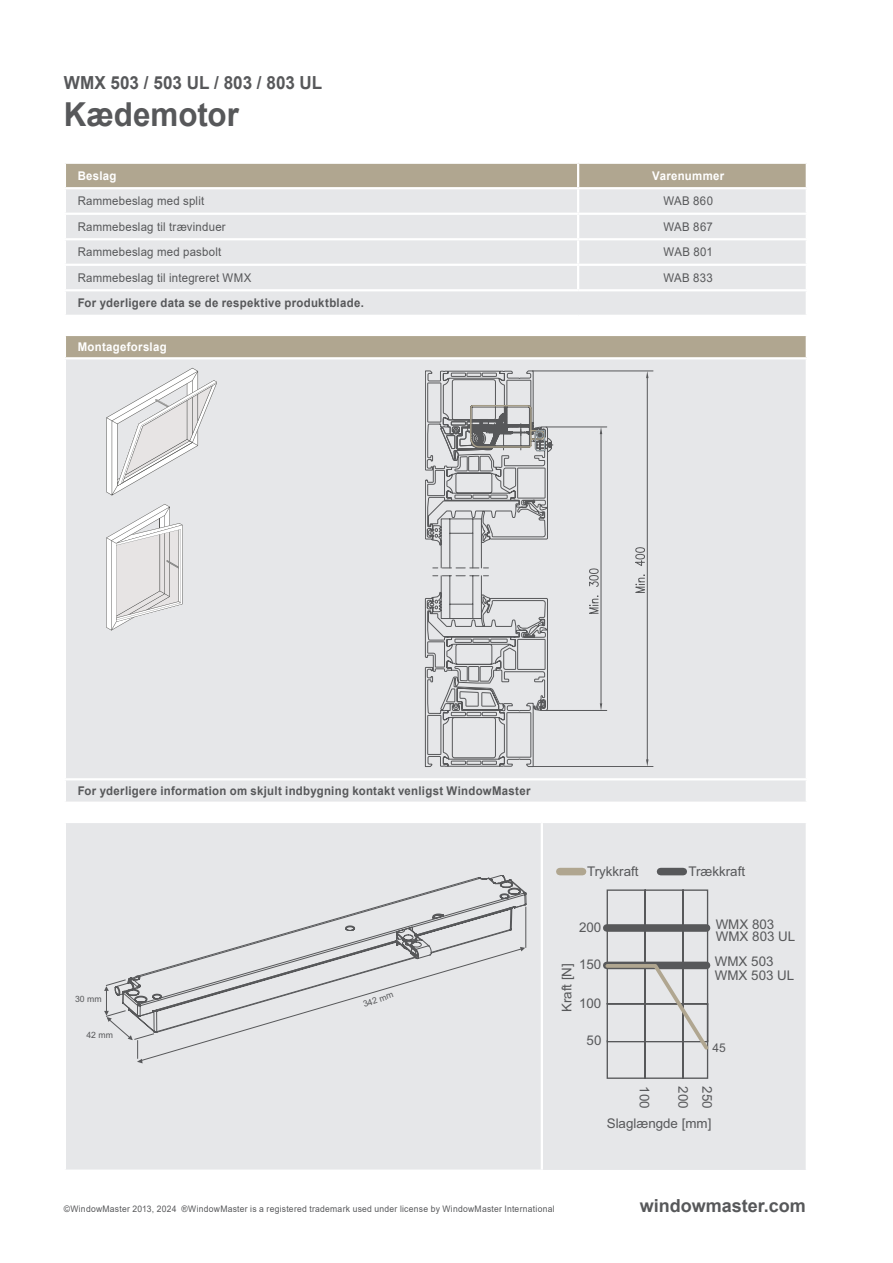
<style>
.page{position:relative;width:893px;height:1263px;background:#fff}
.page>*{position:absolute;margin:0;border:0;box-sizing:border-box;transform-origin:0 0}
.Product_nr{font:700 33px "Arial";letter-spacing:-.005em;color:#57585a;scale:.95 1}
.Product_nr-2{font:700 18px "Arial";color:#57585a;scale:.95 1}
.Address{font:700 18px "Arial";color:#57585a}
.t1{font:13.35px "Arial";color:#57585a}
.breadtxt{font:12px "Arial";letter-spacing:.02em;color:#57585a;scale:.95 1}
.breadtxt_bold{font:700 12px "Arial";letter-spacing:.025em;color:#57585a;scale:.95 1}
.breadtxt_hvid_bold{font:700 12px "Arial";letter-spacing:.03em;color:#fff;scale:.95 1}
.breadtxt_bold-2{font:700 12px "Arial";letter-spacing:.025em;color:#fff;scale:.95 1}
.breadtxt-2{font:12px "Arial";letter-spacing:.02em;color:#57585a}
.Address-2{font:9px "Arial";letter-spacing:.03em;color:#57585a;scale:.95 1}
.t2{font:8.7px "Arial";color:#57585a}
</style>
<div class="page">
<div style="left:66px;top:823px;width:740px;height:347px;background:#e6e7e9"></div>
<hr style="left:541px;top:823px;width:2px;height:346px;background:#fff">
<hr style="left:64px;top:1169px;width:479px;height:3px;background:#fff">
<div style="left:115px;top:875px;width:411px;height:31px;background:#e6e7e9"></div>
<svg style="left:479px;top:875px;width:32px;height:7px"></svg>
<svg style="left:104px;top:1011px;width:2px;height:11px"></svg>
<svg style="left:106px;top:906px;width:420px;height:153px;background:#dadbdd"></svg>
<svg style="left:106px;top:948px;width:417px;height:114px;background:#dddee0"></svg>
<svg style="left:603px;top:889px;width:109px;height:190px;background:#cfcfd1"></svg>
<div style="left:660px;top:868px;width:23px;height:7px;background:#57585a"></div>
<div style="left:560px;top:868px;width:22px;height:7px;background:#b0a690"></div>
<div style="left:65px;top:335px;width:742px;height:23px;background:#b0a690"></div>
<div style="left:66px;top:359px;width:740px;height:442px;background:#e6e7e9"></div>
<hr style="left:64px;top:336px;width:2px;height:21px;background:#fff">
<hr style="left:64px;top:334px;width:744px;height:2px;background:#fff">
<hr style="left:806px;top:336px;width:2px;height:21px;background:#fff">
<hr style="left:64px;top:357px;width:744px;height:2px;background:#fff">
<hr style="left:64px;top:778px;width:744px;height:2px;background:#fff">
<div style="left:66px;top:164px;width:740px;height:23px;background:#b0a690"></div>
<div style="left:66px;top:189px;width:740px;height:126px;background:#e6e7e9"></div>
<hr style="left:577px;top:189px;width:2px;height:24px;background:#fff">
<hr style="left:64px;top:213px;width:514px;height:2px;background:#fff">
<hr style="left:577px;top:164px;width:2px;height:23px;background:#fff">
<hr style="left:577px;top:215px;width:2px;height:23px;background:#fff">
<hr style="left:578px;top:213px;width:230px;height:2px;background:#fff">
<hr style="left:64px;top:238px;width:514px;height:2px;background:#fff">
<hr style="left:577px;top:240px;width:2px;height:24px;background:#fff">
<hr style="left:578px;top:238px;width:230px;height:2px;background:#fff">
<hr style="left:64px;top:264px;width:514px;height:2px;background:#fff">
<hr style="left:577px;top:266px;width:2px;height:23px;background:#fff">
<hr style="left:578px;top:264px;width:230px;height:2px;background:#fff">
<hr style="left:64px;top:289px;width:514px;height:2px;background:#fff">
<hr style="left:578px;top:289px;width:230px;height:2px;background:#fff">
<svg style="left:106px;top:368px;width:111px;height:127px"></svg>
<svg style="left:425px;top:568px;width:44px;height:199px;background:#c4c5c7"></svg>
<svg style="left:469px;top:371px;width:184px;height:396px;background:#dcdddf"></svg>
<svg style="left:646px;top:759px;width:2px;height:7px"></svg>
<svg style="left:646px;top:371px;width:2px;height:7px"></svg>
<svg style="left:634px;top:547px;width:12px;height:46px"></svg>
<svg style="left:425px;top:371px;width:128px;height:197px;background:#c3c4c6"></svg>
<svg style="left:106px;top:504px;width:77px;height:126px"></svg>
<p class="Product_nr-2" style="left:64px;top:70px;width:274px">WMX 503 / 503 UL / 803 / 803 UL</p>
<p class="Product_nr" style="left:64px;top:91px;width:186px">Kædemotor</p>
<p class="breadtxt_hvid_bold" style="left:78px;top:167px;width:42px">Beslag</p>
<p class="breadtxt_hvid_bold" style="left:652px;top:167px;width:77px">Varenummer</p>
<p class="breadtxt" style="left:78px;top:193px;width:135px">Rammebeslag med split</p>
<p class="breadtxt" style="left:663px;top:193px;width:54px">WAB 860</p>
<p class="breadtxt" style="left:78px;top:218px;width:157px">Rammebeslag til trævinduer</p>
<p class="breadtxt" style="left:663px;top:218px;width:53px">WAB 867</p>
<p class="breadtxt" style="left:78px;top:244px;width:153px">Rammebeslag med pasbolt</p>
<p class="breadtxt" style="left:664px;top:244px;width:53px">WAB 801</p>
<p class="breadtxt" style="left:78px;top:269px;width:184px">Rammebeslag til integreret WMX</p>
<p class="breadtxt" style="left:663px;top:269px;width:54px">WAB 833</p>
<p class="breadtxt_bold" style="left:78px;top:295px;width:303px">For yderligere data se de respektive produktblade.</p>
<p class="breadtxt_bold-2" style="left:78px;top:338px;width:95px">Montageforslag</p>
<p class="breadtxt_bold" style="left:78px;top:783px;width:478px">For yderligere information om skjult indbygning kontakt venligst WindowMaster</p>
<p class="t2" style="left:75px;top:992px;width:28px">30 mm</p>
<p class="t2" style="left:86px;top:1028px;width:28px">42 mm</p>
<p class="t2" style="left:361px;top:998px;width:33px;rotate:-19deg">342 mm</p>
<p class="t1" style="left:587px;top:862px;width:53px">Trykkraft</p>
<p class="t1" style="left:688px;top:862px;width:58px">Trækkraft</p>
<p class="t1" style="left:716px;top:915px;width:60px">WMX 803</p>
<p class="t1" style="left:715px;top:952px;width:60px">WMX 503</p>
<p class="t1" style="left:579px;top:918px;width:24px">200</p>
<p class="t1" style="left:579px;top:955px;width:24px">150</p>
<p class="t1" style="left:579px;top:994px;width:24px">100</p>
<p class="t1" style="left:587px;top:1031px;width:16px">50</p>
<p class="t1" style="left:716px;top:927px;width:81px">WMX 803 UL</p>
<p class="t1" style="left:715px;top:966px;width:81px">WMX 503 UL</p>
<p class="t1" style="left:557px;top:1012px;width:51px;rotate:-90deg">Kraft [N]</p>
<p class="breadtxt-2" style="left:713px;top:1039px;width:15px">45</p>
<p class="t1" style="left:654px;top:1086px;width:24px;rotate:90deg">100</p>
<p class="t1" style="left:692px;top:1086px;width:24px;rotate:90deg">200</p>
<p class="t1" style="left:716px;top:1086px;width:24px;rotate:90deg">250</p>
<p class="t1" style="left:607px;top:1114px;width:106px">Slaglængde [mm]</p>
<p class="Address-2" style="left:64px;top:1202px;width:518px">©WindowMaster 2013, 2024 ®WindowMaster is a registered trademark used under license by WindowMaster International</p>
<p class="Address" style="left:640px;top:1193px;width:168px">windowmaster.com</p>
</div>
